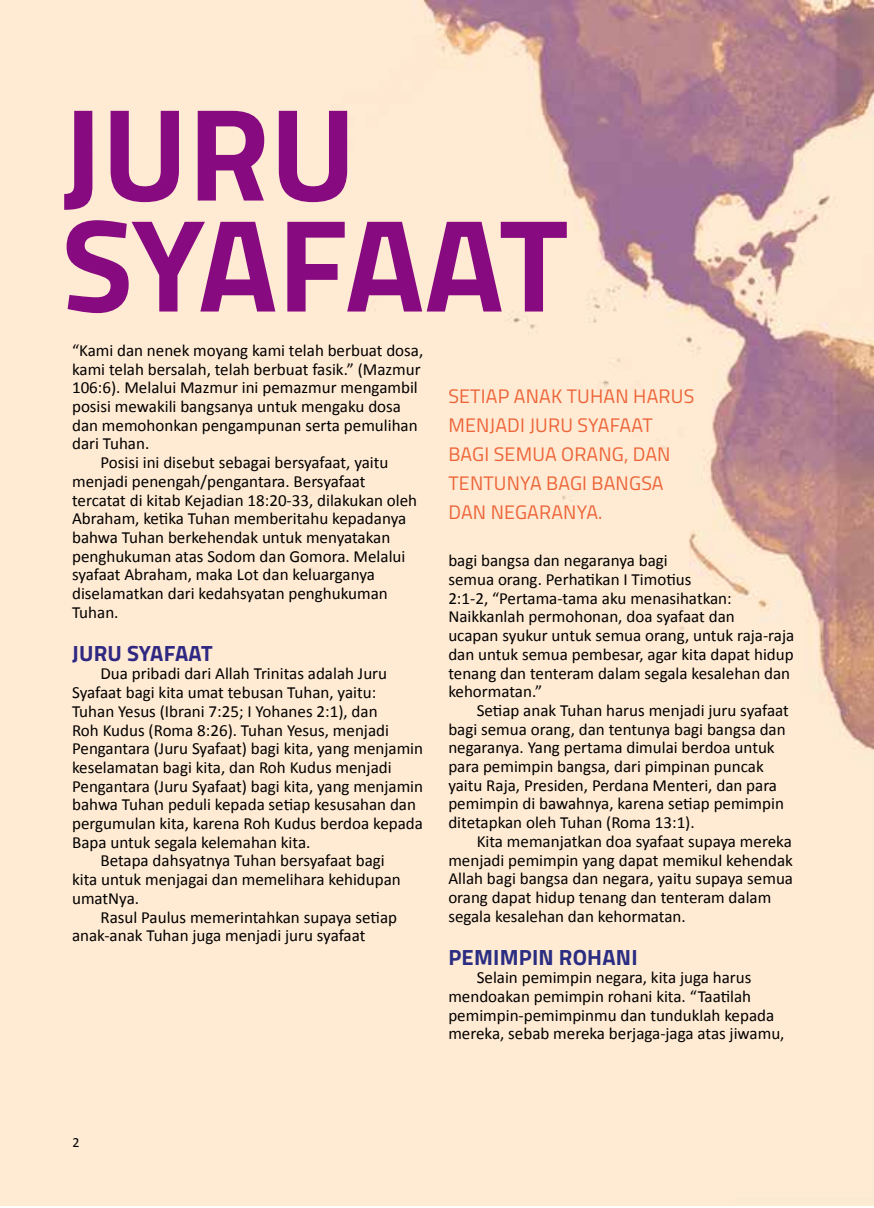
<style>
.page{position:relative;width:874px;height:1208px;background:#fff}
.page>*{position:absolute;margin:0;border:0;box-sizing:border-box;transform-origin:0 0}
.t1{font:700 132px/111px "Titillium";color:#870a80}
.t2{font:700 22px "Titillium";letter-spacing:.01em;color:#2b2d82}
.t3{font:700 22px "Titillium";letter-spacing:.01em;color:#2e2882}
.t4{font:19.6px/28.8px "Titillium";letter-spacing:.01em;color:#ed6438}
.t5{font:17px/18.8px "Calibri";color:#000}
.t6{font:14px "Calibri";color:#000}
</style>
<div class="page">
<img style="left:0;top:1px;width:873px;height:1205px">
<h1 class="t1" style="left:62px;top:92px;width:144px">JURU<br>SYAFAAT</h1>
<p class="t5" style="left:72px;top:341px;width:352px">“Kami dan nenek moyang kami telah berbuat dosa,</p>
<p class="t5" style="left:72px;top:359px;width:350px">kami telah bersalah, telah berbuat fasik.” (Mazmur</p>
<p class="t5" style="left:72px;top:378px;width:347px">106:6). Melalui Mazmur ini pemazmur mengambil</p>
<p class="t5" style="left:72px;top:397px;width:330px">posisi mewakili bangsanya untuk mengaku dosa</p>
<p class="t5" style="left:72px;top:416px;width:347px">dan memohonkan pengampunan serta pemulihan</p>
<p class="t5" style="left:72px;top:434px;width:79px">dari Tuhan.</p>
<p class="t5" style="left:100px;top:453px;width:289px">Posisi ini disebut sebagai bersyafaat, yaitu</p>
<p class="t5" style="left:72px;top:472px;width:295px">menjadi penengah/pengantara. Bersyafaat</p>
<p class="t5" style="left:72px;top:490px;width:346px">tercatat di kitab Kejadian 18:20-33, dilakukan oleh</p>
<p class="t5" style="left:72px;top:509px;width:335px">Abraham, ketika Tuhan memberitahu kepadanya</p>
<p class="t5" style="left:72px;top:528px;width:319px">bahwa Tuhan berkehendak untuk menyatakan</p>
<p class="t5" style="left:72px;top:546px;width:335px">penghukuman atas Sodom dan Gomora. Melalui</p>
<p class="t5" style="left:72px;top:565px;width:304px">syafaat Abraham, maka Lot dan keluarganya</p>
<p class="t5" style="left:72px;top:584px;width:317px">diselamatkan dari kedahsyatan penghukuman</p>
<p class="t5" style="left:72px;top:603px;width:48px">Tuhan.</p>
<p class="t3" style="left:72px;top:636px;width:142px">JURU SYAFAAT</p>
<p class="t5" style="left:100px;top:664px;width:288px">Dua pribadi dari Allah Trinitas adalah Juru</p>
<p class="t5" style="left:72px;top:683px;width:305px">Syafaat bagi kita umat tebusan Tuhan, yaitu:</p>
<p class="t5" style="left:72px;top:702px;width:307px">Tuhan Yesus (Ibrani 7:25; I Yohanes 2:1), dan</p>
<p class="t5" style="left:72px;top:720px;width:318px">Roh Kudus (Roma 8:26). Tuhan Yesus, menjadi</p>
<p class="t5" style="left:72px;top:739px;width:352px">Pengantara (Juru Syafaat) bagi kita, yang menjamin</p>
<p class="t5" style="left:72px;top:758px;width:321px">keselamatan bagi kita, dan Roh Kudus menjadi</p>
<p class="t5" style="left:72px;top:776px;width:352px">Pengantara (Juru Syafaat) bagi kita, yang menjamin</p>
<p class="t5" style="left:72px;top:795px;width:345px">bahwa Tuhan peduli kepada setiap kesusahan dan</p>
<p class="t5" style="left:72px;top:814px;width:352px">pergumulan kita, karena Roh Kudus berdoa kepada</p>
<p class="t5" style="left:72px;top:832px;width:240px">Bapa untuk segala kelemahan kita.</p>
<p class="t5" style="left:100px;top:851px;width:286px">Betapa dahsyatnya Tuhan bersyafaat bagi</p>
<p class="t5" style="left:72px;top:870px;width:330px">kita untuk menjagai dan memelihara kehidupan</p>
<p class="t5" style="left:72px;top:889px;width:69px">umatNya.</p>
<p class="t5" style="left:100px;top:907px;width:298px">Rasul Paulus memerintahkan supaya setiap</p>
<p class="t5" style="left:72px;top:926px;width:295px">anak-anak Tuhan juga menjadi juru syafaat</p>
<p class="t4" style="left:448px;top:381px;width:245px">SETIAP ANAK TUHAN HARUS<br>MENJADI JURU SYAFAAT<br>BAGI SEMUA ORANG, DAN<br>TENTUNYA BAGI BANGSA<br>DAN NEGARANYA.</p>
<p class="t5" style="left:448px;top:551px;width:347px">bagi bangsa dan negaranya bagi<br>semua orang. Perhatikan I Timotius<br>2:1-2, “Pertama-tama aku menasihatkan:<br>Naikkanlah permohonan, doa syafaat dan<br>ucapan syukur untuk semua orang, untuk raja-raja dan untuk semua pembesar, agar kita dapat hidup tenang dan tenteram dalam segala kesalehan dan kehormatan.”</p>
<p class="t5" style="left:448px;top:701px;width:342px;text-indent:28px">Setiap anak Tuhan harus menjadi juru syafaat bagi semua orang, dan tentunya bagi bangsa dan negaranya. Yang pertama dimulai berdoa untuk para pemimpin bangsa, dari pimpinan puncak yaitu Raja, Presiden, Perdana Menteri, dan para pemimpin di bawahnya, karena setiap pemimpin ditetapkan oleh Tuhan (Roma 13:1).</p>
<p class="t5" style="left:448px;top:832px;width:346px;text-indent:28px">Kita memanjatkan doa syafaat supaya mereka menjadi pemimpin yang dapat memikul kehendak Allah bagi bangsa dan negara, yaitu supaya semua orang dapat hidup tenang dan tenteram dalam segala kesalehan dan kehormatan.</p>
<p class="t2" style="left:448px;top:940px;width:191px">PEMIMPIN ROHANI</p>
<p class="t5" style="left:448px;top:968px;width:337px;text-indent:28px">Selain pemimpin negara, kita juga harus mendoakan pemimpin rohani kita. “Taatilah pemimpin-pemimpinmu dan tunduklah kepada mereka, sebab mereka berjaga-jaga atas jiwamu,</p>
<p class="t6" style="left:72px;top:1133px;width:9px">2</p>
</div>
